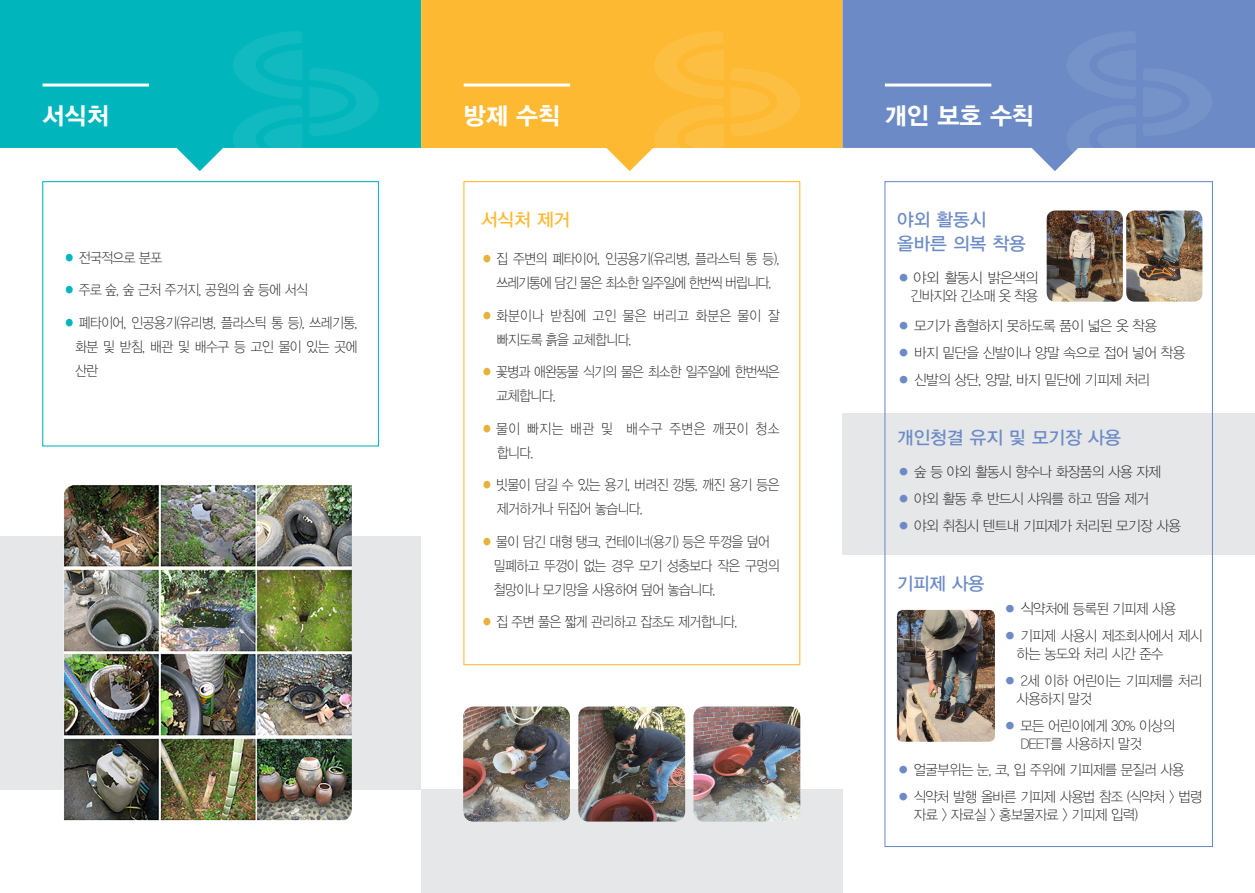
<style>
.page{position:relative;width:1255px;height:893px;background:#fff}
.page>*{position:absolute;margin:0;border:0;box-sizing:border-box;transform-origin:0 0}
.t1{font:24px "YDIYGO350";color:#fff}
.t2{font:18px "YDIYGO330";color:#6c8bc6}
.t3{font:18px "YDIYGO330";color:#fdb931}
.t4{font:14.25px/24px "YDIYGO310";letter-spacing:-.04em;color:#231f20;scale:.9 1}
.t5{font:14.25px "YDIYGO310";letter-spacing:-.04em;color:#231f20;scale:.96 1}
.t6{font:14.25px/18px "YDIYGO310";letter-spacing:-.04em;color:#231f20;scale:.94 1}
.t7{font:14.25px/24px "YDIYGO310";letter-spacing:-.07em;color:#231f20;text-align:center;scale:.9 1}
.t8{font:14.25px/18px "YDIYGO310";letter-spacing:-.06em;color:#231f20;scale:.94 1}
.t9{font:14.25px/24px "YDIYGO310";letter-spacing:.015em;color:#231f20;scale:.9 1}
.t10{font:14.25px/24px "YDIYGO310";letter-spacing:-.06em;color:#231f20;scale:.9 1}
.t11{font:14.25px/24px "YDIYGO310";letter-spacing:.035em;color:#231f20;scale:.9 1}
.t12{font:14.25px/18px "YDIYGO310";letter-spacing:-.04em;color:#231f20;text-align:right}
.s1{font-family:"YDVYGO11";color:#00b6bc}
.s2{font-family:"YDVYGO11";color:#e6b238}
.s3{font-family:"YDVYGO11";color:#6c8bc6}
.s4{font-size:15px}
</style>
<div class="page">
<div style="left:842px;top:413px;width:412px;height:141px;background:#e6e7e9"></div>
<div style="left:0;top:536px;width:421px;height:253px;background:#e6e7e9"></div>
<div style="left:421px;top:789px;width:421px;height:104px;background:#e6e7e9"></div>
<svg style="left:842px;top:0;width:412px;height:171px;background:#7f9acd"></svg>
<svg style="left:0;top:0;width:421px;height:171px;background:#21bfc4"></svg>
<svg style="left:421px;top:0;width:421px;height:171px;background:#fdc24c"></svg>
<img style="left:63px;top:485px;width:289px;height:335px">
<img style="left:463px;top:706px;width:107px;height:116px">
<img style="left:578px;top:706px;width:107px;height:116px">
<img style="left:693px;top:706px;width:107px;height:116px">
<img style="left:1046px;top:210px;width:76px;height:92px">
<img style="left:1126px;top:210px;width:76px;height:92px">
<img style="left:896px;top:610px;width:98px;height:132px">
<hr style="left:884px;top:84px;width:107px;height:3px;background:#fff">
<hr style="left:463px;top:84px;width:107px;height:3px;background:#fff">
<hr style="left:43px;top:84px;width:106px;height:3px;background:#fff">
<div style="left:42px;top:181px;width:337px;height:265px;border:1px solid #00b6bc"></div>
<div style="left:463px;top:181px;width:337px;height:484px;border:1px solid #fdb931"></div>
<svg style="left:1066px;top:31px;width:69px;height:68px;background:#718fc7"></svg>
<svg style="left:1066px;top:105px;width:69px;height:66px"></svg>
<svg style="left:1142px;top:68px;width:70px;height:68px;background:#718fc7"></svg>
<svg style="left:654px;top:31px;width:69px;height:68px;background:#fdbc3b"></svg>
<svg style="left:654px;top:105px;width:69px;height:66px"></svg>
<svg style="left:730px;top:68px;width:70px;height:68px;background:#fdbc3b"></svg>
<svg style="left:233px;top:31px;width:69px;height:68px;background:#0ab8be"></svg>
<svg style="left:233px;top:105px;width:69px;height:66px"></svg>
<svg style="left:309px;top:68px;width:70px;height:68px;background:#0ab8be"></svg>
<p class="t1" style="left:43px;top:103px;width:68px">서식처</p>
<p class="t1" style="left:463px;top:103px;width:98px">방제 수칙</p>
<p class="t1" style="left:884px;top:103px;width:151px">개인 보호 수칙</p>
<p class="t4" style="left:63px;top:246px;width:111px"><span class="s1">●</span> 전국적으로 분포</p>
<p class="t4" style="left:63px;top:278px;width:273px"><span class="s1">●</span> 주로 숲, 숲 근처 주거지, 공원의 숲 등에 서식</p>
<p class="t4" style="left:75px;top:311px;width:315px;text-align:justify;text-indent:-12px"><span class="s1">●</span> 폐타이어, 인공용기(유리병, 플라스틱 통 등), 쓰레기통, 화분 및 받침, 배관 및 배수구 등 고인 물이 있는 곳에 산란</p>
<p class="t3" style="left:481px;top:210px;width:91px">서식처 제거</p>
<p class="t7" style="left:481px;top:247px;width:333px"><span class="s2">●</span> 집 주변의 폐타이어, 인공용기(유리병, 플라스틱 통 등), 쓰레기통에 담긴 물은 최소한 일주일에 한번씩 버립니다.</p>
<p class="t9" style="left:497px;top:304px;width:316px;text-indent:-16px"><span class="s2">●</span> 화분이나 받침에 고인 물은 버리고 화분은 물이 잘 빠지도록 흙을 교체합니다.</p>
<p class="t10" style="left:496px;top:360px;width:316px;text-indent:-16px"><span class="s2">●</span> 꽃병과 애완동물 식기의 물은 최소한 일주일에 한번씩은 교체합니다.</p>
<p class="t11" style="left:497px;top:417px;width:316px;text-indent:-16px"><span class="s2">●</span> 물이 빠지는 배관 및 배수구 주변은 깨끗이 청소 합니다.</p>
<p class="t4" style="left:497px;top:473px;width:316px;text-indent:-16px"><span class="s2">●</span> 빗물이 담길 수 있는 용기, 버려진 깡통, 깨진 용기 등은 제거하거나 뒤집어 놓습니다.</p>
<p class="t4" style="left:481px;top:530px;width:322px"><span class="s2">●</span> 물이 담긴 대형 탱크, 컨테이너(용기) 등은 뚜껑을 덮어</p>
<p class="t4" style="left:494px;top:554px;width:319px">밀폐하고 뚜껑이 없는 경우 모기 성충보다 작은 구멍의 철망이나 모기망을 사용하여 덮어 놓습니다.</p>
<p class="t4" style="left:481px;top:610px;width:286px"><span class="s2">●</span> 집 주변 풀은 짧게 관리하고 잡초도 제거합니다.</p>
<p class="t2" style="left:897px;top:210px;width:91px">야외 활동시</p>
<p class="t2" style="left:897px;top:234px;width:130px">올바른 의복 착용</p>
<p class="t12" style="left:897px;top:269px;width:142px"><span class="s3">●</span> 야외 활동시 밝은색의 긴바지와 긴소매 옷 착용</p>
<p class="t5" style="left:897px;top:318px;width:272px"><span class="s3">●</span> 모기가 흡혈하지 못하도록 품이 넓은 옷 착용</p>
<p class="t5" style="left:897px;top:345px;width:301px"><span class="s3">●</span> 바지 밑단을 신발이나 양말 속으로 접어 넣어 착용</p>
<p class="t5" style="left:897px;top:372px;width:265px"><span class="s3">●</span> 신발의 상단, 양말, 바지 밑단에 기피제 처리</p>
<p class="t2" style="left:897px;top:428px;width:225px">개인청결 유지 및 모기장 사용</p>
<p class="t5" style="left:897px;top:464px;width:276px"><span class="s3">●</span> 숲 등 야외 활동시 향수나 화장품의 사용 자제</p>
<p class="t5" style="left:897px;top:491px;width:264px"><span class="s3">●</span> 야외 활동 후 반드시 샤워를 하고 땀을 제거</p>
<p class="t5" style="left:897px;top:518px;width:297px"><span class="s3">●</span> 야외 취침시 텐트내 기피제가 처리된 모기장 사용</p>
<p class="t2" style="left:897px;top:574px;width:89px">기피제 사용</p>
<p class="t6" style="left:1003px;top:600px;width:185px"><span class="s3">●</span> <span class="s4">식</span>약처에 등록된 기피제 사용</p>
<p class="t6" style="left:1016px;top:627px;width:199px;text-indent:-13px"><span class="s3">●</span> 기피제 사용시 제조회사에서 제시 하는 농도와 처리 시간 준수</p>
<p class="t6" style="left:1016px;top:672px;width:199px;text-indent:-13px"><span class="s3">●</span> 2세 이하 어린이는 기피제를 처리 사용하지 말것</p>
<p class="t6" style="left:1020px;top:717px;width:166px;text-indent:-17px"><span class="s3">●</span> 모든 어린이에게 30% 이상의<br>DEET를 사용하지 말것</p>
<p class="t6" style="left:896px;top:761px;width:307px"><span class="s3">●</span> 얼굴부위는 눈, 코, 입 주위에 기피제를 문질러 사용</p>
<p class="t8" style="left:913px;top:788px;width:308px;text-indent:-17px"><span class="s3">●</span> 식약처 발행 올바른 기피제 사용법 참조 (식약처 &gt; 법령 자료 &gt; 자료실 &gt; 홍보물자료 &gt; 기피제 입력)</p>
</div>
